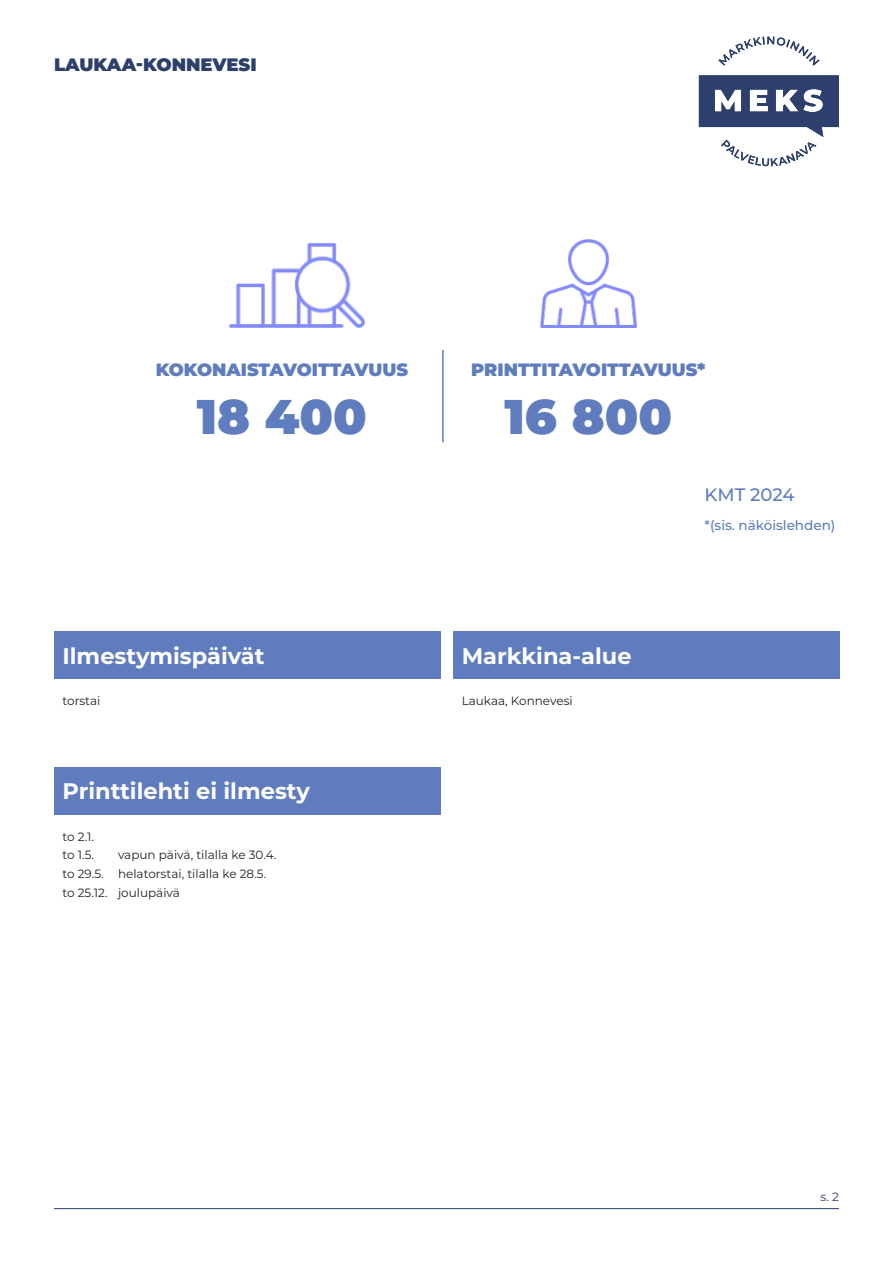
<style>
.page{position:relative;width:893px;height:1263px;background:#fff}
.page>*{position:absolute;margin:0;border:0;box-sizing:border-box;transform-origin:0 0}
.t1{font:900 48.75px "Montserrat";color:#5e7cbe}
.t2{font:700 22.5px "Montserrat";color:#fff}
.t3{font:900 18px "Montserrat";color:#2d3f6c}
.t4{font:500 18px "Montserrat";letter-spacing:-.005em;color:#5e7cbe}
.t5{font:900 17.85px "Montserrat";color:#5e7cbe}
.t6{font:500 13.5px "Montserrat";color:#5e7cbe}
.t7{font:12px "Montserrat";color:#231f20}
.t8{font:12px "Montserrat";color:#2d3f6c}
</style>
<div class="page">
<hr style="left:54px;top:1208px;width:785px;height:1px;background:#2d3f6c">
<svg style="left:718px;top:36px;width:101px;height:30px"></svg>
<svg style="left:699px;top:75px;width:140px;height:91px"></svg>
<div style="left:453px;top:631px;width:386px;height:48px;background:#5e7cbe"></div>
<div style="left:54px;top:631px;width:386px;height:48px;background:#5e7cbe"></div>
<div style="left:54px;top:767px;width:386px;height:47px;background:#5e7cbe"></div>
<hr style="left:442px;top:350px;width:2px;height:92px;background:#5e7cbe">
<img style="left:229px;top:244px;width:136px;height:84px">
<img style="left:540px;top:239px;width:96px;height:89px">
<h3 class="t3" style="left:54px;top:52px;width:204px">LAUKAA-KONNEVESI</h3>
<p class="t5" style="left:156px;top:356px;width:254px">KOKONAISTAVOITTAVUUS</p>
<p class="t1" style="left:197px;top:380px;width:172px">18 400</p>
<p class="t2" style="left:63px;top:640px;width:204px">Ilmestymispäivät</p>
<p class="t7" style="left:63px;top:692px;width:39px">torstai</p>
<p class="t2" style="left:63px;top:775px;width:249px">Printtilehti ei ilmesty</p>
<p class="t7" style="left:63px;top:828px;width:33px">to 2.1.</p>
<p class="t7" style="left:63px;top:847px;width:33px">to 1.5.</p>
<p class="t7" style="left:118px;top:847px;width:160px">vapun päivä, tilalla ke 30.4.</p>
<p class="t7" style="left:63px;top:865px;width:205px">to 29.5. helatorstai, tilalla ke 28.5.</p>
<p class="t7" style="left:63px;top:884px;width:119px">to 25.12. joulupäivä</p>
<p class="t5" style="left:471px;top:356px;width:236px">PRINTTITAVOITTAVUUS*</p>
<p class="t1" style="left:504px;top:380px;width:169px">16 800</p>
<p class="t2" style="left:462px;top:640px;width:171px">Markkina-alue</p>
<p class="t7" style="left:462px;top:692px;width:113px">Laukaa, Konnevesi</p>
<p class="t4" style="left:705px;top:482px;width:91px">KMT 2024</p>
<p class="t6" style="left:705px;top:515px;width:132px">*(sis. näköislehden)</p>
<p class="t8" style="left:821px;top:1188px;width:20px">s. 2</p>
</div>
